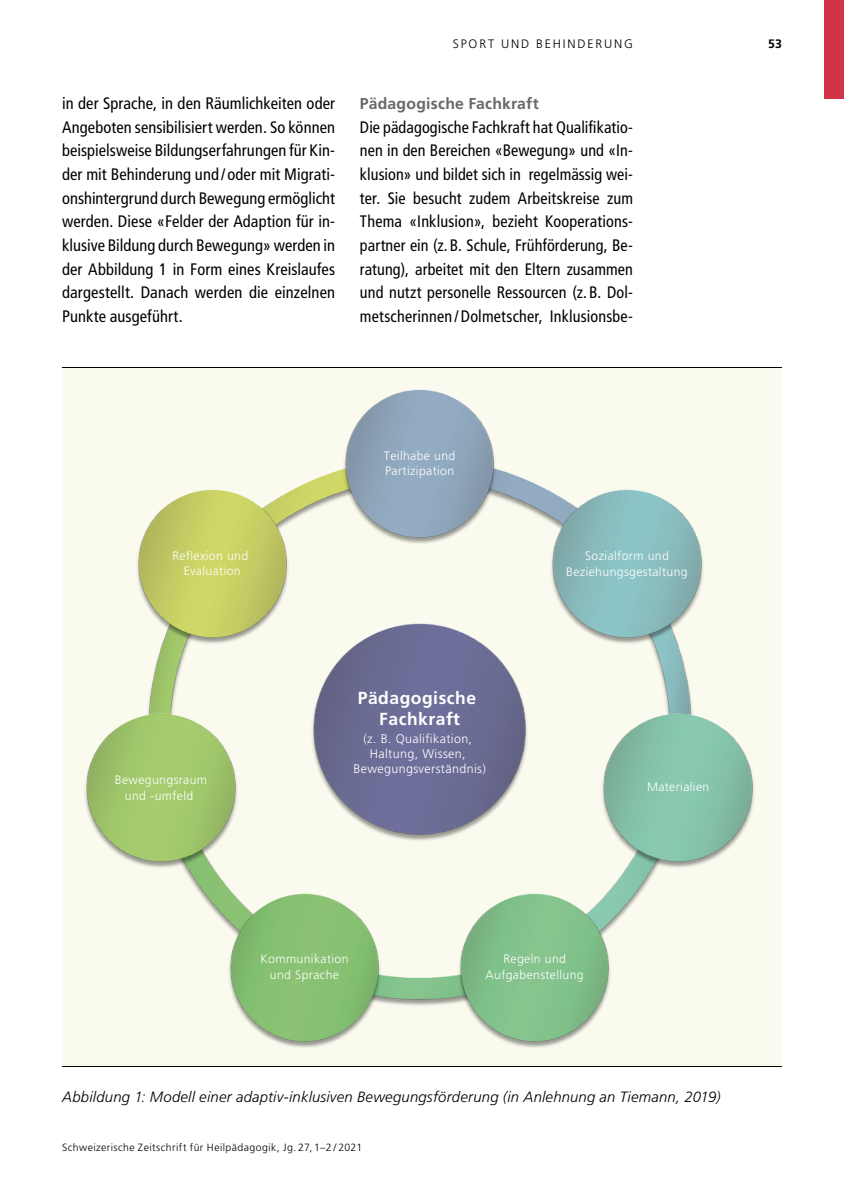
<style>
.page{position:relative;width:844px;height:1191px;background:#fff}
.page>*{position:absolute;margin:0;border:0;box-sizing:border-box;transform-origin:0 0}
.t1{font:700 17.5px/21px "Frutiger LT Pro";letter-spacing:.03em;color:#fff;text-align:center}
.Artikel_Artikel_Lauftext_Artikel_P_Lauft{font:condensed 16.62px/23.6px "Frutiger LT";letter-spacing:.01em;color:#000;text-align:justify}
.Artikel_Artikel_Lauftext_Artikel_P_Lauft-2{font:700 15.75px "Frutiger LT";letter-spacing:.015em;color:#68676c}
.Artikel_Artikel_Elemente_Artikel_P_Legen{font:italic 300 14.88px "Frutiger LT";letter-spacing:.015em;color:#000}
.t2{font:300 12.42px/15px "Frutiger LT Pro";letter-spacing:.03em;color:#fff;text-align:center}
.t3{font:300 12.25px/15.8px "Frutiger LT Pro";letter-spacing:.03em;color:#fff;text-align:center}
.t4{font:300 12.25px "Frutiger LT";letter-spacing:.15em;color:#000}
.t5{font:700 12.25px "Frutiger LT";color:#000}
.t6{font:300 10.5px "Frutiger LT";letter-spacing:.04em;color:#000}
</style>
<div class="page">
<div style="left:823px;top:0;width:20px;height:99px;background:#d13444"></div>
<div style="left:62px;top:367px;width:719px;height:700px;background:#fafbee"></div>
<hr style="left:62px;top:367px;width:719px;height:1px;background:#000">
<hr style="left:62px;top:1066px;width:719px;height:1px;background:#000">
<img style="left:291px;top:470px;width:49px;height:51px">
<img style="left:148px;top:646px;width:40px;height:66px">
<img style="left:184px;top:870px;width:48px;height:53px">
<img style="left:383px;top:975px;width:72px;height:31px">
<img style="left:608px;top:870px;width:48px;height:55px">
<img style="left:652px;top:646px;width:41px;height:66px">
<img style="left:499px;top:469px;width:48px;height:51px">
<img style="left:312px;top:623px;width:216px;height:218px">
<img style="left:340px;top:389px;width:159px;height:155px">
<img style="left:547px;top:489px;width:157px;height:157px">
<img style="left:602px;top:712px;width:153px;height:158px">
<img style="left:455px;top:892px;width:158px;height:156px">
<img style="left:225px;top:892px;width:158px;height:156px">
<img style="left:85px;top:712px;width:153px;height:158px">
<img style="left:137px;top:489px;width:154px;height:157px">
<p class="Artikel_Artikel_Lauftext_Artikel_P_Lauft" style="left:62px;top:92px;width:274px">in der Sprache, in den Räumlichkeiten oder Angeboten sensibilisiert werden. So können beispielsweise Bildungserfahrungen für Kin&shy;der mit Behinderung und / oder mit Migrati&shy;onshintergrund durch Bewegung ermöglicht werden. Diese «Felder der Adaption für in&shy;klusive Bildung durch Bewegung» werden in der Abbildung 1 in Form eines Kreislaufes dargestellt. Danach werden die einzelnen Punkte ausgeführt.</p>
<p class="t4" style="left:452px;top:37px;width:182px">SPORT UND BEHINDERUNG</p>
<p class="Artikel_Artikel_Lauftext_Artikel_P_Lauft-2" style="left:360px;top:94px;width:180px">Pädagogische Fachkraft</p>
<p class="Artikel_Artikel_Lauftext_Artikel_P_Lauft" style="left:360px;top:115px;width:274px">Die pädagogische Fachkraft hat Qualifikatio&shy;nen in den Bereichen «Bewegung» und «In&shy;klusion» und bildet sich in regelmässig wei&shy;ter. Sie besucht zudem Arbeitskreise zum Thema «Inklusion», bezieht Kooperations&shy;partner ein (z.B. Schule, Frühförderung, Be&shy;ratung), arbeitet mit den Eltern zusammen und nutzt personelle Ressourcen (z.B. Dol&shy;metscherinnen /Dolmetscher, Inklusionsbe-</p>
<p class="t3" style="left:172px;top:547px;width:77px">Reflexion und<br>Evaluation</p>
<p class="t3" style="left:115px;top:772px;width:94px">Bewegungsraum und -umfeld</p>
<p class="t3" style="left:384px;top:447px;width:73px;text-align:left">Teilhabe und<br>Partizipation</p>
<p class="t1" style="left:358px;top:687px;width:120px">Pädagogische<br>Fachkraft</p>
<p class="t2" style="left:353px;top:731px;width:134px">(z. B. Qualifikation,<br>Haltung, Wissen,<br>Bewegungsverständnis)</p>
<p class="t3" style="left:566px;top:548px;width:123px">Sozialform und<br>Beziehungsgestaltung</p>
<p class="t3" style="left:647px;top:778px;width:64px">Materialien</p>
<p class="t5" style="left:768px;top:37px;width:15px">53</p>
<p class="t3" style="left:260px;top:951px;width:90px">Kommunikation und Sprache</p>
<p class="t3" style="left:485px;top:951px;width:100px">Regeln und<br>Aufgabenstellung</p>
<p class="Artikel_Artikel_Elemente_Artikel_P_Legen" style="left:62px;top:1088px;width:660px">Abbildung 1: Modell einer adaptiv-inklusiven Bewegungsförderung (in Anlehnung an Tiemann, 2019)</p>
<p class="t6" style="left:62px;top:1141px;width:301px">Schweizerische Zeitschrift für Heilpädagogik, Jg. 27, 1–2 / 2021</p>
</div>
